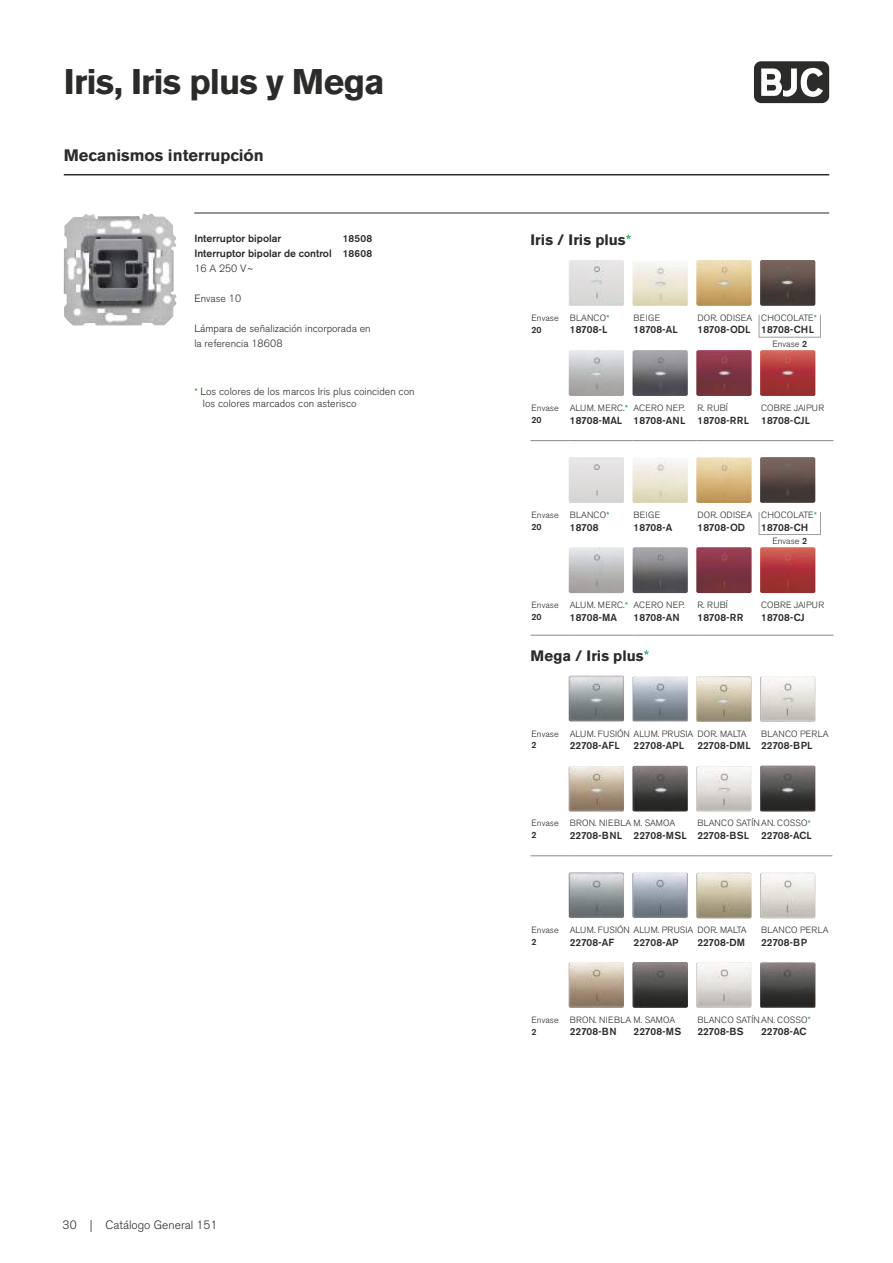
<style>
.page{position:relative;width:893px;height:1263px;background:#fff}
.page>*{position:absolute;margin:0;border:0;box-sizing:border-box;transform-origin:0 0}
.t1{font:700 35.4px "Akzidenz Grotesk BE";letter-spacing:-.025em;color:#2b2b2a}
.t2{font:700 16.5px "Akzidenz Grotesk BE";color:#2b2b2a}
.t3{font:700 15px "Akzidenz Grotesk BE";letter-spacing:.005em;color:#2b2b2a}
.t4{font:300 12px "Akzidenz Grotesk BE";color:#2b2b2a}
.t5{font:300 10.5px/15px "Akzidenz Grotesk BE";color:#2b2b2a}
.t6{font:500 10.5px/15px "Akzidenz Grotesk BE";color:#2b2b2a}
.t7{font:500 10.2px "Akzidenz Grotesk BE";color:#2b2b2a}
.t8{font:300 9px "Akzidenz Grotesk BE";letter-spacing:.005em;color:#2b2b2a}
.t9{font:500 9px "Akzidenz Grotesk BE";color:#2b2b2a}
.s1{font-size:10.2px}
.s2{font-weight:300}
.s3{font-weight:700;font-size:9px;color:#fff}
.s4{color:#fff}
.s5{font-weight:700;color:#fff}
.s6{font-weight:500}
</style>
<div class="page">
<hr style="left:64px;top:174px;width:765px;height:1px;background:#2b2b2a">
<hr style="left:530px;top:440px;width:39px;height:1px;background:#8a8989">
<hr style="left:569px;top:440px;width:63px;height:1px;background:#8a8989">
<hr style="left:632px;top:440px;width:64px;height:1px;background:#8a8989">
<hr style="left:696px;top:440px;width:64px;height:1px;background:#8a8989">
<hr style="left:760px;top:440px;width:73px;height:1px;background:#8a8989">
<img style="left:569px;top:260px;width:55px;height:46px">
<img style="left:632px;top:261px;width:56px;height:45px">
<img style="left:696px;top:260px;width:56px;height:46px">
<img style="left:760px;top:260px;width:55px;height:46px">
<img style="left:569px;top:350px;width:55px;height:46px">
<img style="left:632px;top:350px;width:56px;height:46px">
<img style="left:696px;top:350px;width:56px;height:46px">
<img style="left:760px;top:350px;width:55px;height:46px">
<hr style="left:530px;top:635px;width:39px;height:1px;background:#8a8989">
<hr style="left:569px;top:635px;width:63px;height:1px;background:#8a8989">
<hr style="left:632px;top:635px;width:64px;height:1px;background:#8a8989">
<hr style="left:696px;top:635px;width:64px;height:1px;background:#8a8989">
<hr style="left:760px;top:635px;width:73px;height:1px;background:#8a8989">
<img style="left:569px;top:457px;width:55px;height:46px">
<img style="left:632px;top:458px;width:56px;height:45px">
<img style="left:696px;top:457px;width:56px;height:46px">
<img style="left:760px;top:457px;width:55px;height:46px">
<img style="left:569px;top:547px;width:55px;height:46px">
<img style="left:632px;top:547px;width:56px;height:46px">
<img style="left:696px;top:547px;width:56px;height:46px">
<img style="left:760px;top:547px;width:55px;height:46px">
<hr style="left:194px;top:213px;width:635px;height:1px;background:#2b2b2a">
<img style="left:64px;top:214px;width:112px;height:112px">
<hr style="left:530px;top:855px;width:39px;height:1px;background:#8a8989">
<hr style="left:569px;top:855px;width:63px;height:1px;background:#8a8989">
<hr style="left:632px;top:855px;width:64px;height:1px;background:#8a8989">
<hr style="left:696px;top:855px;width:64px;height:1px;background:#8a8989">
<hr style="left:760px;top:855px;width:72px;height:1px;background:#8a8989">
<img style="left:569px;top:676px;width:55px;height:45px">
<img style="left:632px;top:676px;width:56px;height:45px">
<img style="left:696px;top:676px;width:56px;height:46px">
<img style="left:760px;top:676px;width:55px;height:46px">
<img style="left:569px;top:766px;width:55px;height:45px">
<img style="left:632px;top:766px;width:56px;height:45px">
<img style="left:696px;top:766px;width:56px;height:45px">
<img style="left:760px;top:765px;width:55px;height:46px">
<img style="left:569px;top:872px;width:55px;height:46px">
<img style="left:632px;top:872px;width:56px;height:46px">
<img style="left:696px;top:873px;width:56px;height:45px">
<img style="left:760px;top:873px;width:55px;height:45px">
<img style="left:569px;top:962px;width:55px;height:46px">
<img style="left:632px;top:962px;width:56px;height:46px">
<img style="left:696px;top:962px;width:56px;height:46px">
<img style="left:760px;top:962px;width:55px;height:46px">
<div style="left:759px;top:314px;width:62px;height:24px;border:1px solid #9f9f9f"></div>
<div style="left:759px;top:511px;width:62px;height:24px;border:1px solid #9f9f9f"></div>
<svg style="left:754px;top:61px;width:75px;height:42px"></svg>
<h1 class="t1" style="left:64px;top:61px;width:322px">Iris, Iris plus y Mega</h1>
<h2 class="t2" style="left:64px;top:146px;width:202px">Mecanismos interrupción</h2>
<p class="t6" style="left:194px;top:231px;width:88px">Interruptor bipolar</p>
<p class="t7" style="left:343px;top:232px;width:31px">18508</p>
<p class="t6" style="left:194px;top:246px;width:179px">Interruptor bipolar de control <span class="s1">18608<br></span><span class="s2">16 A 250 V~</span></p>
<p class="t5" style="left:194px;top:291px;width:48px">Envase 10</p>
<p class="t5" style="left:194px;top:321px;width:178px">Lámpara de señalización incorporada en la referencia 18608</p>
<p class="t5" style="left:203px;top:385px;width:213px;line-height:12px;text-indent:-8px"><span class="s3">*</span> Los colores de los marcos Iris plus coinciden con los colores marcados con asterisco</p>
<h3 class="t4" style="left:63px;top:1218px;width:157px">30 | Catálogo General 151</h3>
<h3 class="t3" style="left:530px;top:231px;width:102px">Iris / Iris plus<span class="s4">*</span></h3>
<p class="t8" style="left:531px;top:313px;width:79px">Envase BLANCO<span class="s5">*</span></p>
<p class="t8" style="left:634px;top:313px;width:28px">BEIGE</p>
<p class="t8" style="left:697px;top:313px;width:121px">DOR. ODISEA CHOCOLATE<span class="s5">*</span></p>
<p class="t9" style="left:532px;top:324px;width:12px">20</p>
<p class="t7" style="left:570px;top:324px;width:39px">18708-L</p>
<p class="t7" style="left:634px;top:324px;width:46px">18708-AL</p>
<p class="t7" style="left:697px;top:324px;width:118px">18708-ODL 18708-CHL</p>
<p class="t8" style="left:772px;top:338px;width:36px">Envase <span class="s6">2</span></p>
<p class="t8" style="left:531px;top:403px;width:155px">Envase ALUM. MERC.<span class="s5">*</span> ACERO NEP.</p>
<p class="t8" style="left:697px;top:403px;width:32px">R. RUBÍ</p>
<p class="t8" style="left:761px;top:403px;width:64px">COBRE JAIPUR</p>
<p class="t9" style="left:532px;top:414px;width:12px">20</p>
<p class="t7" style="left:570px;top:414px;width:242px">18708-MAL 18708-ANL 18708-RRL 18708-CJL</p>
<p class="t8" style="left:531px;top:510px;width:79px">Envase BLANCO<span class="s5">*</span></p>
<p class="t8" style="left:634px;top:510px;width:28px">BEIGE</p>
<p class="t8" style="left:697px;top:510px;width:121px">DOR. ODISEA CHOCOLATE<span class="s5">*</span></p>
<p class="t9" style="left:532px;top:521px;width:12px">20</p>
<p class="t7" style="left:570px;top:521px;width:30px">18708</p>
<p class="t7" style="left:634px;top:521px;width:40px">18708-A</p>
<p class="t7" style="left:697px;top:521px;width:49px">18708-OD</p>
<p class="t7" style="left:761px;top:521px;width:49px">18708-CH</p>
<p class="t8" style="left:772px;top:536px;width:36px">Envase <span class="s6">2</span></p>
<p class="t8" style="left:531px;top:600px;width:155px">Envase ALUM. MERC.<span class="s5">*</span> ACERO NEP.</p>
<p class="t8" style="left:697px;top:600px;width:32px">R. RUBÍ</p>
<p class="t8" style="left:761px;top:600px;width:64px">COBRE JAIPUR</p>
<p class="t9" style="left:532px;top:611px;width:12px">20</p>
<p class="t7" style="left:570px;top:611px;width:49px">18708-MA</p>
<p class="t7" style="left:634px;top:611px;width:48px">18708-AN</p>
<p class="t7" style="left:697px;top:611px;width:47px">18708-RR</p>
<p class="t7" style="left:761px;top:611px;width:45px">18708-CJ</p>
<h3 class="t3" style="left:530px;top:647px;width:120px">Mega / Iris plus<span class="s4">*</span></h3>
<p class="t8" style="left:531px;top:728px;width:216px">Envase ALUM. FUSIÓN ALUM. PRUSIA DOR. MALTA</p>
<p class="t8" style="left:761px;top:728px;width:69px">BLANCO PERLA</p>
<p class="t9" style="left:532px;top:740px;width:7px">2</p>
<p class="t7" style="left:570px;top:739px;width:51px">22708-AFL</p>
<p class="t7" style="left:634px;top:739px;width:52px">22708-APL</p>
<p class="t7" style="left:697px;top:739px;width:117px">22708-DML 22708-BPL</p>
<p class="t8" style="left:531px;top:818px;width:145px">Envase BRON. NIEBLA M. SAMOA</p>
<p class="t8" style="left:697px;top:818px;width:115px">BLANCO SATÍN AN. COSSO<span class="s5">*</span></p>
<p class="t9" style="left:532px;top:830px;width:7px">2</p>
<p class="t7" style="left:570px;top:829px;width:244px">22708-BNL 22708-MSL 22708-BSL 22708-ACL</p>
<p class="t8" style="left:531px;top:925px;width:216px">Envase ALUM. FUSIÓN ALUM. PRUSIA DOR. MALTA</p>
<p class="t8" style="left:761px;top:925px;width:69px">BLANCO PERLA</p>
<p class="t9" style="left:532px;top:936px;width:7px">2</p>
<p class="t7" style="left:570px;top:936px;width:46px">22708-AF</p>
<p class="t7" style="left:634px;top:936px;width:47px">22708-AP</p>
<p class="t7" style="left:697px;top:936px;width:49px">22708-DM</p>
<p class="t7" style="left:761px;top:936px;width:47px">22708-BP</p>
<p class="t8" style="left:531px;top:1014px;width:145px">Envase BRON. NIEBLA M. SAMOA</p>
<p class="t8" style="left:697px;top:1014px;width:115px">BLANCO SATÍN AN. COSSO<span class="s5">*</span></p>
<p class="t9" style="left:532px;top:1026px;width:7px">2</p>
<p class="t7" style="left:570px;top:1025px;width:48px">22708-BN</p>
<p class="t7" style="left:634px;top:1025px;width:49px">22708-MS</p>
<p class="t7" style="left:697px;top:1025px;width:48px">22708-BS</p>
<p class="t7" style="left:761px;top:1025px;width:47px">22708-AC</p>
</div>
